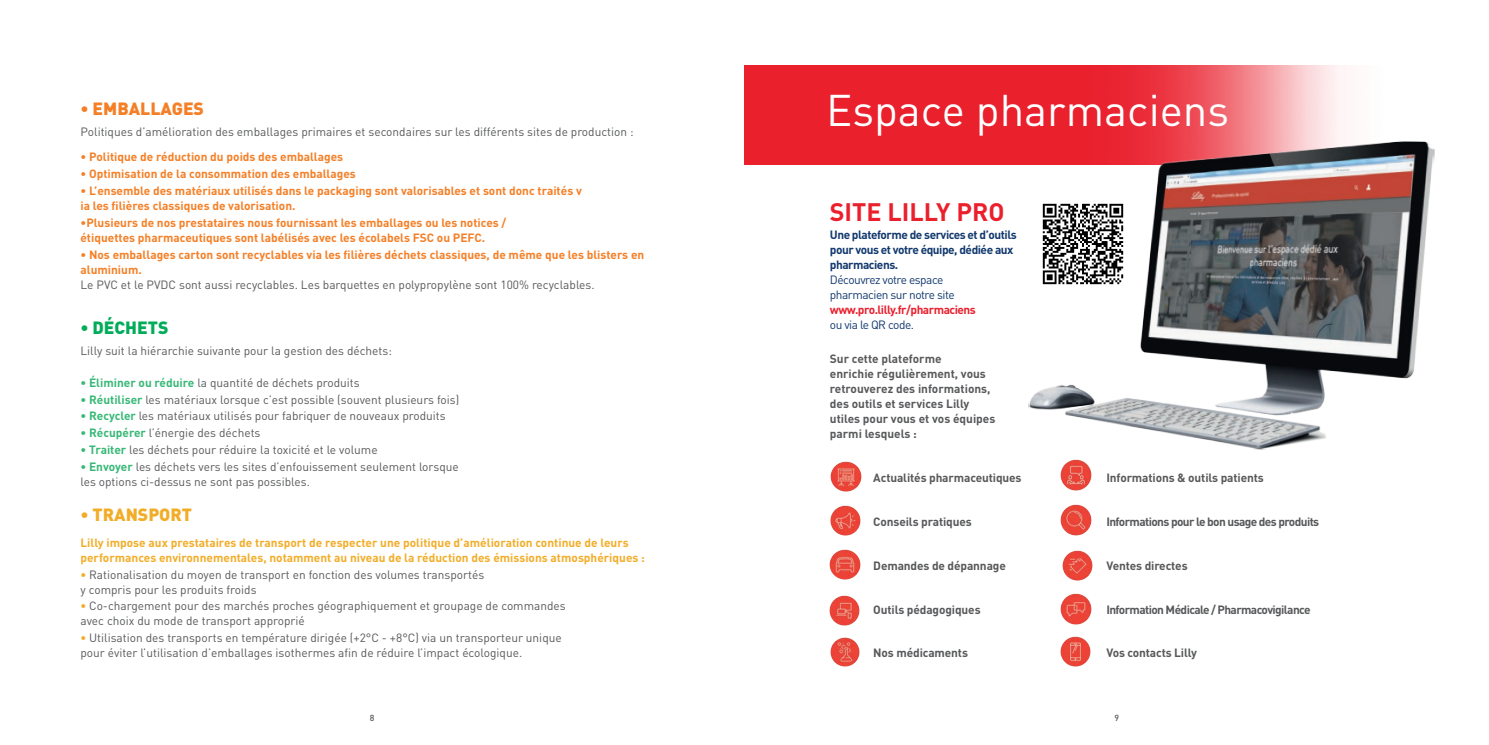
<style>
.page{position:relative;width:1489px;height:745px;background:#fff}
.page>*{position:absolute;margin:0;border:0;box-sizing:border-box;transform-origin:0 0}
.t1{font:43.75px "DIN";color:#fff}
.t2{font:700 25px "DIN";color:#ea202d}
.t3{font:900 17.5px "DIN";color:#f47f26}
.t4{font:900 17.5px "DIN";color:#f2ad28}
.t5{font:900 17.5px "DIN";color:#00ac5a}
.t6{font:11.88px/15px "DIN";color:#57585a}
.t7{font:700 11.88px/15px "DIN";color:#f47f26}
.t8{font:700 11.88px/15px "DIN";letter-spacing:-.01em;color:#57585a}
.t9{font:700 11.88px/15px "DIN";color:#f2ad28}
.t10{font:700 11.88px/15px "DIN";letter-spacing:-.04em;color:#11386d}
.t11{font:700 11.88px "DIN";letter-spacing:-.05em;color:#57585a}
.t12{font:11.88px/15px "DIN";letter-spacing:-.04em;color:#11386d}
.t13{font:700 11.88px "DIN";letter-spacing:-.04em;color:#ea202d}
.t14{font:500 8.75px "DIN";color:#57585a}
.s1{font-weight:700;color:#37b877}
.s2{font-weight:700;color:#f2ad28}
</style>
<div class="page">
<img style="left:744px;top:65px;width:596px;height:99px">
<img style="left:1027px;top:135px;width:407px;height:315px">
<img style="left:830px;top:461px;width:32px;height:31px">
<img style="left:830px;top:505px;width:31px;height:31px">
<img style="left:829px;top:549px;width:32px;height:31px">
<img style="left:829px;top:595px;width:31px;height:30px">
<img style="left:830px;top:637px;width:30px;height:29px">
<img style="left:1060px;top:459px;width:32px;height:32px">
<img style="left:1060px;top:504px;width:32px;height:32px">
<img style="left:1062px;top:550px;width:31px;height:31px">
<img style="left:1060px;top:593px;width:32px;height:32px">
<img style="left:1060px;top:636px;width:31px;height:30px">
<img style="left:1034px;top:195px;width:97px;height:97px">
<h3 class="t3" style="left:80px;top:96px;width:125px">• EMBALLAGES</h3>
<p class="t6" style="left:80px;top:124px;width:554px">Politiques d’amélioration des emballages primaires et secondaires sur les différents sites de production :</p>
<p class="t7" style="left:80px;top:149px;width:264px">• Politique de réduction du poids des emballages</p>
<p class="t7" style="left:80px;top:166px;width:277px">• Optimisation de la consommation des emballages</p>
<p class="t7" style="left:80px;top:182px;width:503px">• L’ensemble des matériaux utilisés dans le packaging sont valorisables et sont donc traités v ia les filières classiques de valorisation.</p>
<p class="t7" style="left:80px;top:214px;width:427px">•Plusieurs de nos prestataires nous fournissant les emballages ou les notices / étiquettes pharmaceutiques sont labélisés avec les écolabels FSC ou PEFC.</p>
<p class="t7" style="left:80px;top:246px;width:565px">• Nos emballages carton sont recyclables via les filières déchets classiques, de même que les blisters en aluminium.</p>
<p class="t6" style="left:80px;top:276px;width:515px">Le PVC et le PVDC sont aussi recyclables. Les barquettes en polypropylène sont 100% recyclables.</p>
<h3 class="t5" style="left:80px;top:315px;width:89px">• DÉCHETS</h3>
<p class="t6" style="left:80px;top:343px;width:313px">Lilly suit la hiérarchie suivante pour la gestion des déchets:</p>
<p class="t6" style="left:80px;top:374px;width:281px"><span class="s1">• Éliminer ou réduire</span> la quantité de déchets produits</p>
<p class="t6" style="left:80px;top:391px;width:380px"><span class="s1">• Réutiliser</span> les matériaux lorsque c’est possible (souvent plusieurs fois)</p>
<p class="t6" style="left:80px;top:408px;width:367px"><span class="s1">• Recycler</span> les matériaux utilisés pour fabriquer de nouveaux produits</p>
<p class="t6" style="left:80px;top:425px;width:181px"><span class="s1">• Récupérer</span> l’énergie des déchets</p>
<p class="t6" style="left:80px;top:441px;width:299px"><span class="s1">• Traiter</span> les déchets pour réduire la toxicité et le volume</p>
<p class="t6" style="left:80px;top:458px;width:380px"><span class="s1">• Envoyer</span> les déchets vers les sites d’enfouissement seulement lorsque les options ci-dessus ne sont pas possibles.</p>
<h3 class="t4" style="left:80px;top:502px;width:113px">• TRANSPORT</h3>
<p class="t9" style="left:80px;top:534px;width:566px">Lilly impose aux prestataires de transport de respecter une politique d’amélioration continue de leurs performances environnementales, notamment au niveau de la réduction des émissions atmosphériques :</p>
<p class="t6" style="left:80px;top:566px;width:405px"><span class="s2">•</span> Rationalisation du moyen de transport en fonction des volumes transportés y compris pour les produits froids</p>
<p class="t6" style="left:80px;top:598px;width:487px"><span class="s2">•</span> Co-chargement pour des marchés proches géographiquement et groupage de commandes avec choix du mode de transport approprié</p>
<p class="t6" style="left:80px;top:629px;width:483px"><span class="s2">•</span> Utilisation des transports en température dirigée (+2°C - +8°C) via un transporteur unique pour éviter l’utilisation d’emballages isothermes afin de réduire l’impact écologique.</p>
<h1 class="t1" style="left:826px;top:83px;width:404px">Espace pharmaciens</h1>
<h2 class="t2" style="left:829px;top:196px;width:176px">SITE LILLY PRO</h2>
<p class="t10" style="left:829px;top:226px;width:188px">Une plateforme de services et d’outils pour vous et votre équipe, dédiée aux pharmaciens.</p>
<p class="t12" style="left:829px;top:272px;width:126px">Découvrez votre espace pharmacien sur notre site</p>
<p class="t13" style="left:829px;top:301px;width:147px">www.pro.lilly.fr/pharmaciens</p>
<p class="t12" style="left:829px;top:317px;width:86px">ou via le QR code.</p>
<p class="t8" style="left:829px;top:350px;width:167px">Sur cette plateforme<br>enrichie régulièrement, vous retrouverez des informations, des outils et services Lilly utiles pour vous et vos équipes parmi lesquels :</p>
<p class="t8" style="left:873px;top:469px;width:150px">Actualités pharmaceutiques</p>
<p class="t8" style="left:873px;top:513px;width:100px">Conseils pratiques</p>
<p class="t8" style="left:873px;top:557px;width:134px">Demandes de dépannage</p>
<p class="t8" style="left:873px;top:601px;width:109px">Outils pédagogiques</p>
<p class="t8" style="left:873px;top:644px;width:96px">Nos médicaments</p>
<p class="t8" style="left:1106px;top:469px;width:159px">Informations &amp; outils patients</p>
<p class="t11" style="left:1106px;top:513px;width:214px">Informations pour le bon usage des produits</p>
<p class="t8" style="left:1106px;top:557px;width:83px">Ventes directes</p>
<p class="t11" style="left:1106px;top:601px;width:206px">Information Médicale / Pharmacovigilance</p>
<p class="t8" style="left:1106px;top:644px;width:92px">Vos contacts Lilly</p>
<p class="t14" style="left:370px;top:712px;width:6px">8</p>
<p class="t14" style="left:1114px;top:712px;width:6px">9</p>
</div>
